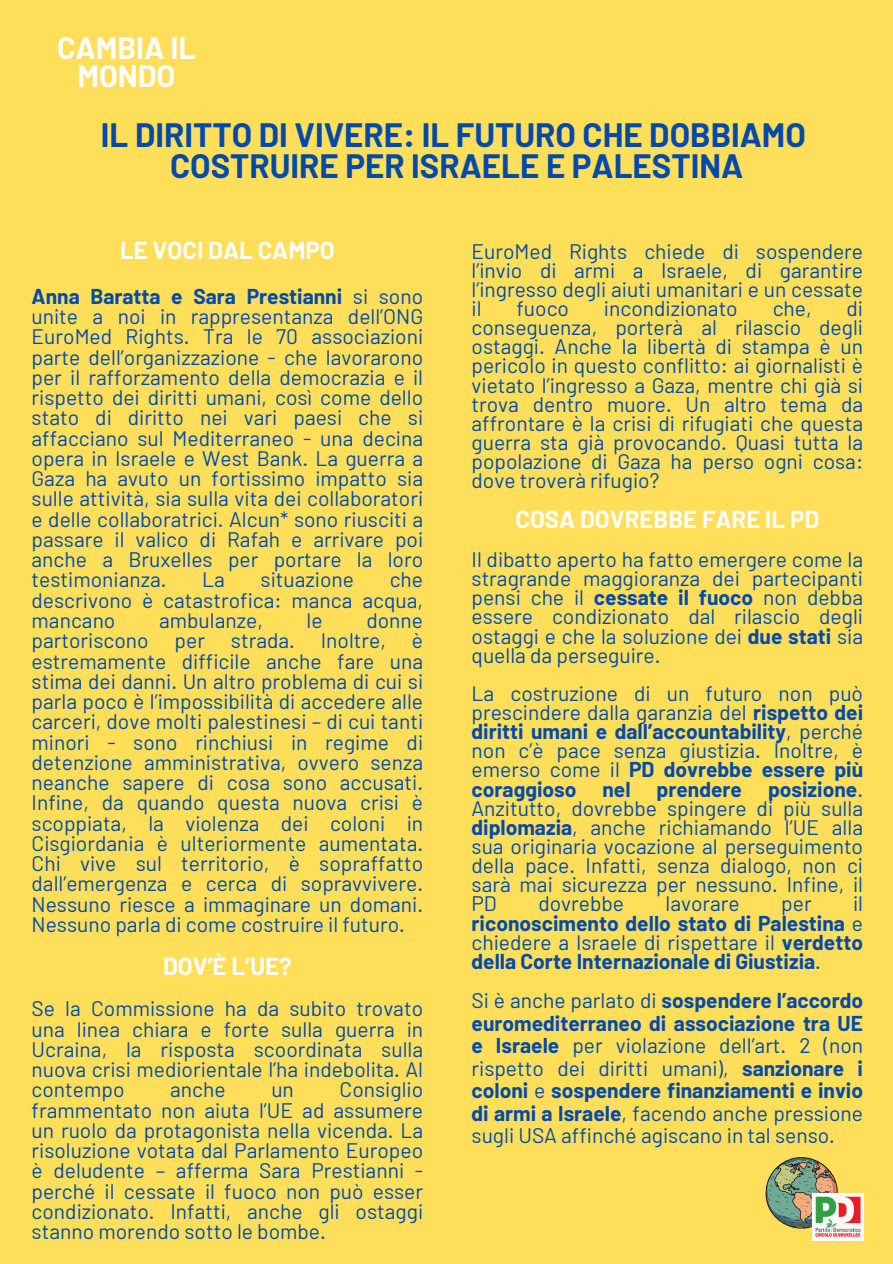
<style>
.page{position:relative;width:893px;height:1264px;background:#fff}
.page>*{position:absolute;margin:0;border:0;box-sizing:border-box;transform-origin:0 0}
.t1{font:700 33px/31.5px "Barlow";color:#004aad;text-align:center}
.t2{font:700 30.3px/27.6px "Barlow";color:#fcfefc;text-align:center}
.t3{font:700 24px "Barlow";color:#fcfefc}
.t4{font:21px/20.2px "Barlow";color:#004aad;text-align:justify}
.t5{font:700 21px/19.2px "Barlow";color:#004aad;text-align:justify}
.s1{font-weight:700}
.s2{font-weight:400}
</style>
<div class="page">
<div style="left:0;top:0;width:892px;height:1263px;background:#ffde59"></div>
<svg style="left:765px;top:1157px;width:73px;height:72px"></svg>
<img style="left:812px;top:1193px;width:51px;height:47px">
<p class="t2" style="left:57px;top:33px;width:140px">CAMBIA IL<br>MONDO</p>
<p class="t1" style="left:101px;top:118px;width:706px">IL DIRITTO DI VIVERE: IL FUTURO CHE DOBBIAMO<br>COSTRUIRE PER ISRAELE E PALESTINA</p>
<h1 class="t3" style="left:120px;top:235px;width:216px">LE VOCI DAL CAMPO</h1>
<h1 class="t4" style="left:32px;top:285px;width:393px"><span class="s1">Anna Baratta e Sara Prestianni</span> si sono unite a noi in rappresentanza dell’ONG EuroMed Rights. Tra le 70 associazioni parte dell’organizzazione - che lavorarono per il rafforzamento della democrazia e il rispetto dei diritti umani, così come dello stato di diritto nei vari paesi che si affacciano sul Mediterraneo - una decina opera in Israele e West Bank. La guerra a Gaza ha avuto un fortissimo impatto sia sulle attività, sia sulla vita dei collaboratori e delle collaboratrici. Alcun* sono riusciti a passare il valico di Rafah e arrivare poi anche a Bruxelles per portare la loro testimonianza.</h1>
<h1 class="t4" style="left:32px;top:569px;width:393px;text-indent:358px">che descrivono è catastrofica: manca acqua, mancano</h1>
<h1 class="t4" style="left:202px;top:569px;width:24px">La</h1>
<h1 class="t4" style="left:260px;top:569px;width:95px">situazione</h1>
<h1 class="t4" style="left:32px;top:609px;width:393px;text-indent:335px">donne partoriscono per strada. Inoltre, è estremamente difficile anche fare una stima dei danni. Un altro problema di cui si parla poco è l’impossibilità di accedere alle carceri, dove molti palestinesi – di cui tanti minori - sono rinchiusi in regime di detenzione amministrativa, ovvero senza neanche sapere di cosa sono accusati.<br>Infine, da quando questa nuova crisi è scoppiata, la violenza dei coloni in Cisgiordania è ulteriormente aumentata.<br>Chi vive sul territorio, è sopraffatto dall’emergenza e cerca di sopravvivere.<br>Nessuno riesce a immaginare un domani.<br>Nessuno parla di come costruire il futuro.</h1>
<h2 class="t3" style="left:163px;top:950px;width:130px">DOV’È L’UE?</h2>
<p class="t4" style="left:32px;top:997px;width:393px">Se la Commissione ha da subito trovato una linea chiara e forte sulla guerra in Ucraina, la risposta scoordinata sulla nuova crisi mediorientale l’ha indebolita. Al contempo</p>
<h1 class="t4" style="left:159px;top:609px;width:105px">ambulanze,</h1>
<h1 class="t4" style="left:306px;top:609px;width:18px">le</h1>
<p class="t4" style="left:32px;top:1078px;width:393px;text-indent:308px">Consiglio frammentato non aiuta l’UE ad assumere un ruolo da protagonista nella vicenda. La risoluzione votata dal Parlamento Europeo è deludente – afferma Sara Prestianni - perché il cessate il fuoco non può esser condizionato. Infatti, anche gli ostaggi stanno morendo sotto le bombe.</p>
<p class="t4" style="left:170px;top:1078px;width:57px">anche</p>
<p class="t4" style="left:271px;top:1078px;width:24px">un</p>
<p class="t4" style="left:471px;top:240px;width:393px;line-height:19.2px">EuroMed Rights chiede di sospendere l’invio di armi a Israele, di garantire l’ingresso degli aiuti umanitari e un cessate il</p>
<p class="t4" style="left:471px;top:298px;width:393px;line-height:19.2px;text-indent:375px">di conseguenza, porterà al rilascio degli ostaggi. Anche la libertà di stampa è un pericolo in questo conflitto: ai giornalisti è vietato l’ingresso a Gaza, mentre chi già si trova dentro muore. Un altro tema da affrontare è la crisi di rifugiati che questa guerra sta già provocando. Quasi tutta la popolazione di Gaza ha perso ogni cosa: dove troverà rifugio?</p>
<h2 class="t3" style="left:515px;top:503px;width:305px">COSA DOVREBBE FARE IL PD</h2>
<p class="t4" style="left:471px;top:549px;width:393px;line-height:19.2px">Il dibatto aperto ha fatto emergere come la stragrande maggioranza dei partecipanti pensi che il <span class="s1">cessate il fuoco</span> non debba essere condizionato dal rilascio degli ostaggi e che la soluzione dei <span class="s1">due stati</span> sia quella da perseguire.</p>
<p class="t4" style="left:471px;top:683px;width:393px;line-height:19.2px">La costruzione di un futuro non può prescindere dalla garanzia del <span class="s1">rispetto dei diritti umani e dall’accountability</span>, perché non c’è pace senza giustizia. Inoltre, è emerso come il <span class="s1">PD dovrebbe essere più coraggioso nel prendere posizione</span>.<br>Anzitutto, dovrebbe spingere di più sulla <span class="s1">diplomazia</span>, anche richiamando l’UE alla sua originaria vocazione al perseguimento della pace. Infatti, senza dialogo, non ci sarà mai sicurezza per nessuno. Infine, il PD</p>
<p class="t4" style="left:516px;top:297px;width:54px">fuoco</p>
<p class="t4" style="left:604px;top:297px;width:135px">incondizionato</p>
<p class="t4" style="left:772px;top:297px;width:40px">che,</p>
<p class="t5" style="left:471px;top:893px;width:393px;text-indent:381px"><span class="s2">il </span>riconoscimento dello stato di Palestina <span class="s2">e chiedere a Israele di rispettare il</span> verdetto della Corte Internazionale di Giustizia<span class="s2">.</span></p>
<p class="t4" style="left:471px;top:988px;width:393px;line-height:22.5px">Si è anche parlato di <span class="s1">sospendere l’accordo euromediterraneo di associazione tra UE e Israele</span> per violazione dell’art. 2 (non rispetto dei diritti umani), <span class="s1">sanzionare i coloni</span> e <span class="s1">sospendere finanziamenti e invio di armi a Israele</span>, facendo anche pressione sugli USA affinché agiscano in tal senso.</p>
<p class="t4" style="left:538px;top:892px;width:87px">dovrebbe</p>
<p class="t4" style="left:665px;top:892px;width:76px">lavorare</p>
<p class="t4" style="left:781px;top:892px;width:32px">per</p>
</div>
